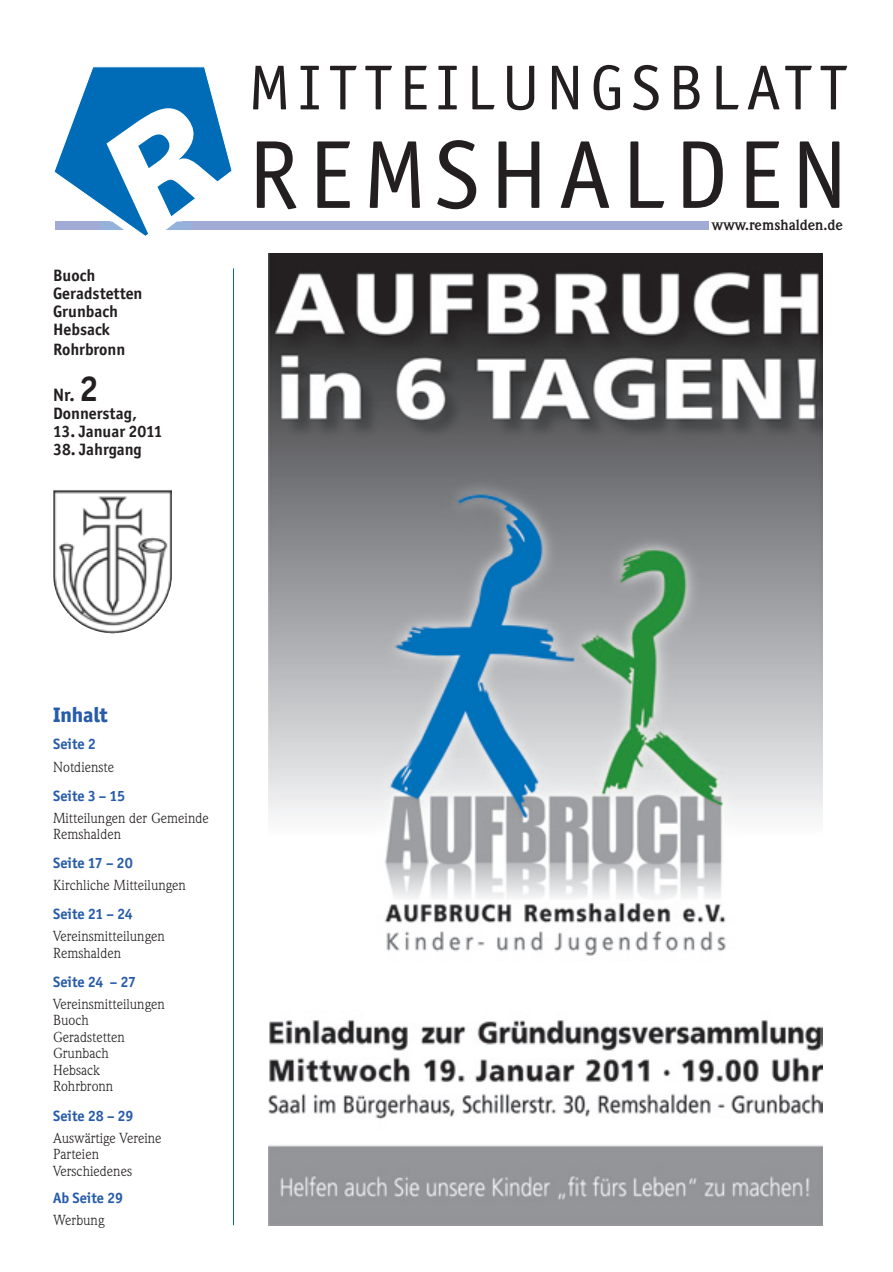
<style>
.page{position:relative;width:893px;height:1272px;background:#fff}
.page>*{position:absolute;margin:0;border:0;box-sizing:border-box;transform-origin:0 0}
.t1{font:21px "Officina San ITC Extra Bold OS";letter-spacing:-.01em;color:#275caa}
.t2{font:700 18px "Officina San ITC";color:#231f20}
.t3{font:700 16.5px/18px "Officina San ITC";color:#231f20}
.t4{font:700 15px "Officina San ITC";color:#275caa}
.t5{font:700 15px "Weidemann";color:#231f20;scale:.96 1}
.t6{font:14.25px/16.5px "Weidemann";color:#231f20}
.s1{font-size:36px}
</style>
<div class="page">
<img style="left:53px;top:490px;width:119px;height:143px">
<div style="left:182px;top:221px;width:526px;height:9px;background:#a1abd6"></div>
<svg style="left:54px;top:66px;width:178px;height:170px"></svg>
<svg style="left:253px;top:65px;width:594px;height:45px"></svg>
<svg style="left:257px;top:140px;width:582px;height:69px"></svg>
<hr style="left:233px;top:268px;width:1px;height:957px;background:#006cb7">
<img style="left:269px;top:253px;width:553px;height:972px">
<p class="t3" style="left:53px;top:266px;width:91px">Buoch<br>Geradstetten<br>Grunbach<br>Hebsack</p>
<p class="t3" style="left:53px;top:340px;width:74px">Rohrbronn</p>
<p class="t2" style="left:53px;top:383px;width:47px">Nr. <span class="s1">2</span></p>
<p class="t3" style="left:53px;top:404px;width:85px">Donnerstag,</p>
<p class="t3" style="left:53px;top:422px;width:111px">13. Januar 2011</p>
<p class="t3" style="left:53px;top:440px;width:90px">38. Jahrgang</p>
<h1 class="t1" style="left:53px;top:701px;width:56px">Inhalt</h1>
<p class="t4" style="left:53px;top:734px;width:44px">Seite 2</p>
<p class="t6" style="left:53px;top:758px;width:62px">Notdienste</p>
<p class="t4" style="left:53px;top:786px;width:73px">Seite 3 – 15</p>
<p class="t6" style="left:53px;top:809px;width:157px">Mitteilungen der Gemeinde<br>Remshalden</p>
<p class="t4" style="left:53px;top:854px;width:81px">Seite 17 – 20</p>
<p class="t6" style="left:53px;top:877px;width:134px">Kirchliche Mitteilungen</p>
<p class="t4" style="left:53px;top:905px;width:81px">Seite 21 – 24</p>
<p class="t6" style="left:53px;top:928px;width:113px">Vereinsmitteilungen<br>Remshalden</p>
<p class="t4" style="left:53px;top:972px;width:84px">Seite 24 – 27</p>
<p class="t6" style="left:53px;top:995px;width:113px">Vereinsmitteilungen<br>Buoch<br>Geradstetten<br>Grunbach<br>Hebsack<br>Rohrbronn</p>
<p class="t4" style="left:53px;top:1106px;width:82px">Seite 28 – 29</p>
<p class="t6" style="left:53px;top:1128px;width:110px;line-height:17px">Auswärtige Vereine<br>Parteien<br>Verschiedenes</p>
<p class="t4" style="left:53px;top:1188px;width:72px">Ab Seite 29</p>
<p class="t6" style="left:53px;top:1211px;width:53px">Werbung</p>
<p class="t5" style="left:712px;top:216px;width:138px">www.remshalden.de</p>
</div>
